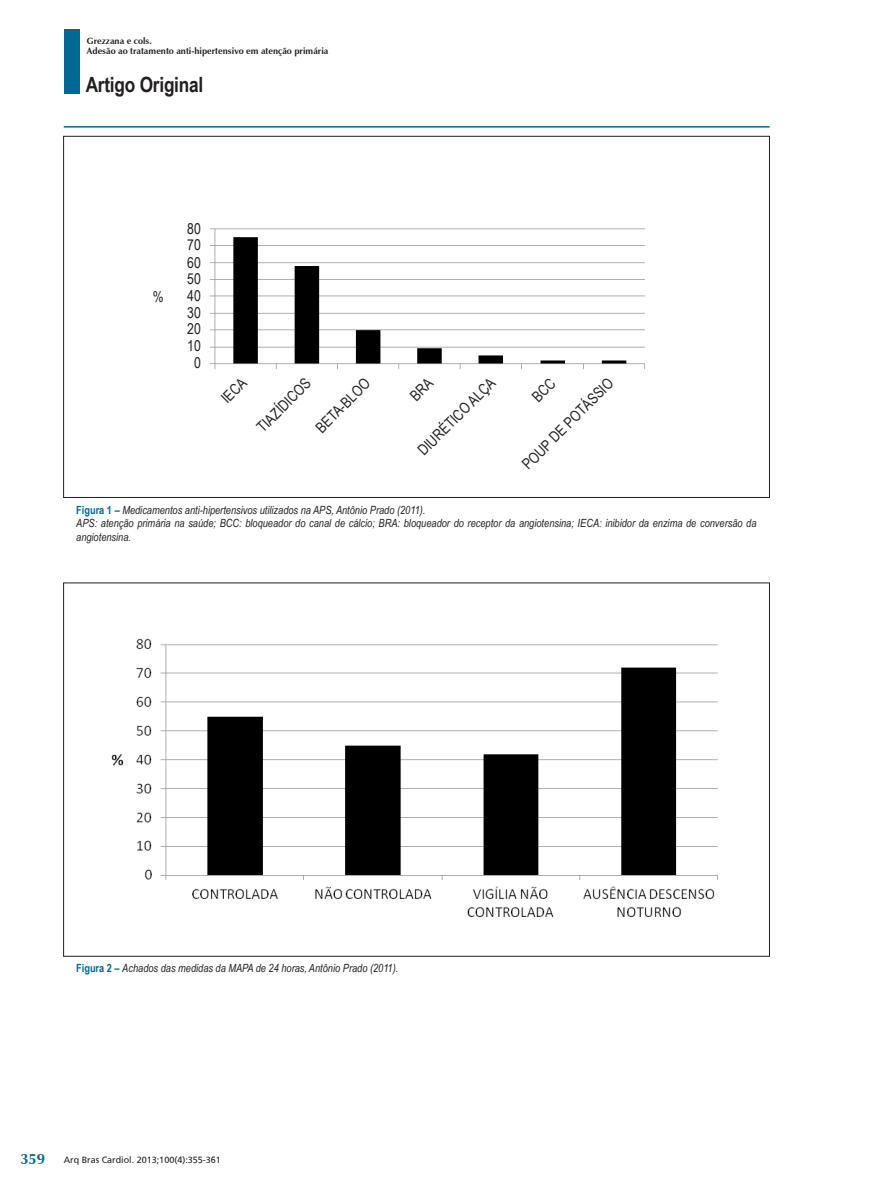
<style>
.page{position:relative;width:893px;height:1191px;background:#fff}
.page>*{position:absolute;margin:0;border:0;box-sizing:border-box;transform-origin:0 0}
.t1{font:700 21px "Arial Narrow";letter-spacing:-.01em;color:#231f20}
._01-TEXTO_BASICO{font:15px "Arial Narrow";color:#231f20}
.t2{font:700 15px "Zapf Humanist 601 BT";color:#006991}
._05_-_LEGENDA_TABELA{font:italic 11.25px/13.5px "Arial Narrow";color:#231f20}
.t3{font:700 9px "Zapf Humanist 601 BT";color:#231f20}
.t4{font:9px "Frutiger";color:#231f20}
.s1{font-weight:700;font-style:normal;color:#006991}
</style>
<div class="page">
<hr style="left:64px;top:126px;width:706px;height:2px;background:#006991">
<div style="left:64px;top:29px;width:16px;height:65px;background:#006991"></div>
<img style="left:209px;top:228px;width:436px;height:142px">
<img style="left:111px;top:638px;width:607px;height:280px">
<p class="t3" style="left:87px;top:35px;width:66px">Grezzana e cols.</p>
<p class="t3" style="left:87px;top:46px;width:243px">Adesão ao tratamento anti-hipertensivo em atenção primária</p>
<h1 class="t1" style="left:86px;top:68px;width:119px">Artigo Original</h1>
<p class="_01-TEXTO_BASICO" style="left:153px;top:286px;width:12px">%</p>
<p class="_01-TEXTO_BASICO" style="left:187px;top:217px;width:15px">80</p>
<p class="_01-TEXTO_BASICO" style="left:187px;top:252px;width:15px">60</p>
<p class="_01-TEXTO_BASICO" style="left:187px;top:268px;width:15px">50</p>
<p class="_01-TEXTO_BASICO" style="left:187px;top:301px;width:15px">30</p>
<p class="_01-TEXTO_BASICO" style="left:187px;top:318px;width:15px">20</p>
<p class="_01-TEXTO_BASICO" style="left:187px;top:234px;width:15px">70</p>
<p class="_01-TEXTO_BASICO" style="left:187px;top:284px;width:15px">40</p>
<p class="_01-TEXTO_BASICO" style="left:187px;top:335px;width:15px">10</p>
<p class="_01-TEXTO_BASICO" style="left:194px;top:352px;width:8px">0</p>
<p class="_01-TEXTO_BASICO" style="left:216px;top:393px;width:30px;rotate:-45deg">IECA</p>
<p class="_01-TEXTO_BASICO" style="left:413px;top:445px;width:104px;rotate:-45deg">DIURÉTICO ALÇA</p>
<p class="_01-TEXTO_BASICO" style="left:311px;top:422px;width:71px;rotate:-45deg">BETA-BLOO</p>
<p class="_01-TEXTO_BASICO" style="left:252px;top:422px;width:71px;rotate:-45deg">TIAZÍDICOS</p>
<p class="_01-TEXTO_BASICO" style="left:517px;top:459px;width:123px;rotate:-45deg">POUP DE POTÁSSIO</p>
<p class="_05_-_LEGENDA_TABELA" style="left:76px;top:502px;width:351px"><span class="s1">Figura 1 –</span> Medicamentos anti-hipertensivos utilizados na APS, Antônio Prado (2011).</p>
<p class="_05_-_LEGENDA_TABELA" style="left:76px;top:516px;width:682px">APS: atenção primária na saúde; BCC: bloqueador do canal de cálcio; BRA: bloqueador do receptor da angiotensina; IECA: inibidor da enzima de conversão da angiotensina.</p>
<p class="_05_-_LEGENDA_TABELA" style="left:76px;top:961px;width:324px"><span class="s1">Figura 2 –</span> Achados das medidas da MAPA de 24 horas, Antônio Prado (2011).</p>
<h2 class="t2" style="left:20px;top:1149px;width:26px">359</h2>
<p class="t4" style="left:64px;top:1154px;width:159px">Arq Bras Cardiol. 2013;100(4):355-361</p>
</div>
